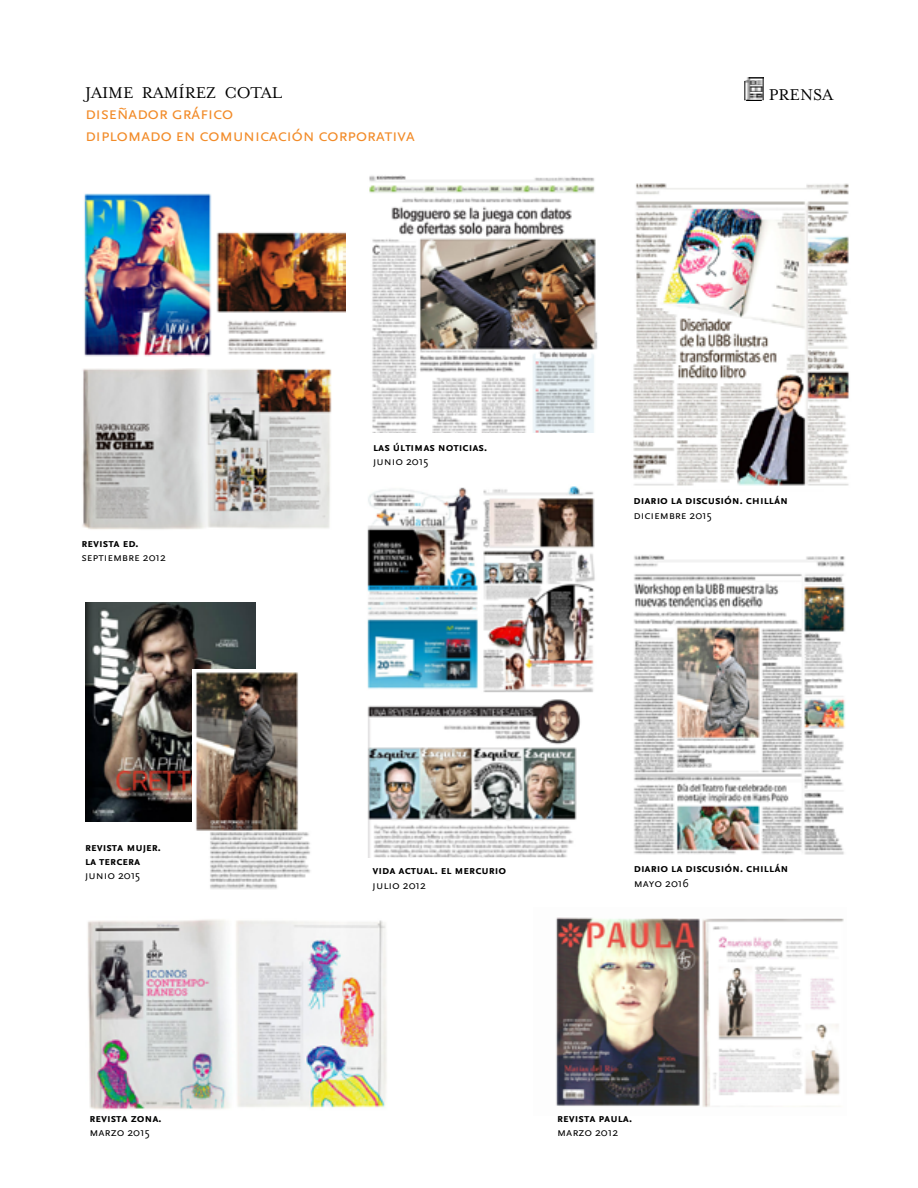
<style>
.page{position:relative;width:918px;height:1188px;background:#fff}
.page>*{position:absolute;margin:0;border:0;box-sizing:border-box;transform-origin:0 0}
.t1{font:18px/21.6px "Scala Sans Regular SC";letter-spacing:-.025em;color:#f28b28}
.t2{font:18px "Mrs Eaves OT";letter-spacing:-.005em;color:#000}
.t3{font:12px/14.4px "Scala Sans Bold SC";letter-spacing:-.005em;color:#000}
.t4{font:12px "Scala Sans Regular SC";letter-spacing:-.005em;color:#000}
</style>
<div class="page">
<img style="left:744px;top:78px;width:19px;height:22px">
<svg style="left:744px;top:100px;width:19px;height:1px"></svg>
<img style="left:82px;top:193px;width:263px;height:337px">
<img style="left:556px;top:917px;width:288px;height:190px">
<img style="left:367px;top:486px;width:228px;height:371px">
<img style="left:369px;top:175px;width:229px;height:258px">
<img style="left:87px;top:919px;width:300px;height:191px">
<img style="left:85px;top:603px;width:170px;height:219px">
<img style="left:193px;top:670px;width:118px;height:219px">
<img style="left:633px;top:183px;width:216px;height:303px">
<img style="left:633px;top:555px;width:212px;height:300px">
<h1 class="t2" style="left:85px;top:82px;width:199px">JAIME RAMÍREZ COTAL</h1>
<h1 class="t1" style="left:85px;top:103px;width:332px">diseñador gráfico<br>diplomado en comunicación corporativa</h1>
<h1 class="t2" style="left:769px;top:84px;width:66px">PRENSA</h1>
<p class="t3" style="left:81px;top:536px;width:59px">revista ed.</p>
<p class="t4" style="left:81px;top:551px;width:86px">septiembre 2012</p>
<p class="t3" style="left:85px;top:840px;width:77px">revista mujer. la tercera</p>
<p class="t4" style="left:85px;top:869px;width:57px">junio 2015</p>
<p class="t3" style="left:89px;top:1111px;width:74px">revista zona.</p>
<p class="t4" style="left:89px;top:1126px;width:62px">marzo 2015</p>
<p class="t3" style="left:373px;top:440px;width:115px">las últimas noticias.</p>
<p class="t4" style="left:373px;top:455px;width:57px">junio 2015</p>
<p class="t3" style="left:634px;top:494px;width:156px">diario la discusión. chillán</p>
<p class="t4" style="left:634px;top:508px;width:80px">diciembre 2015</p>
<p class="t3" style="left:373px;top:863px;width:135px">vida actual. el mercurio</p>
<p class="t4" style="left:373px;top:878px;width:55px">julio 2012</p>
<p class="t3" style="left:634px;top:861px;width:156px">diario la discusión. chillán</p>
<p class="t4" style="left:634px;top:876px;width:57px">mayo 2016</p>
<p class="t3" style="left:557px;top:1111px;width:76px">revista paula.</p>
<p class="t4" style="left:557px;top:1126px;width:63px">marzo 2012</p>
</div>
